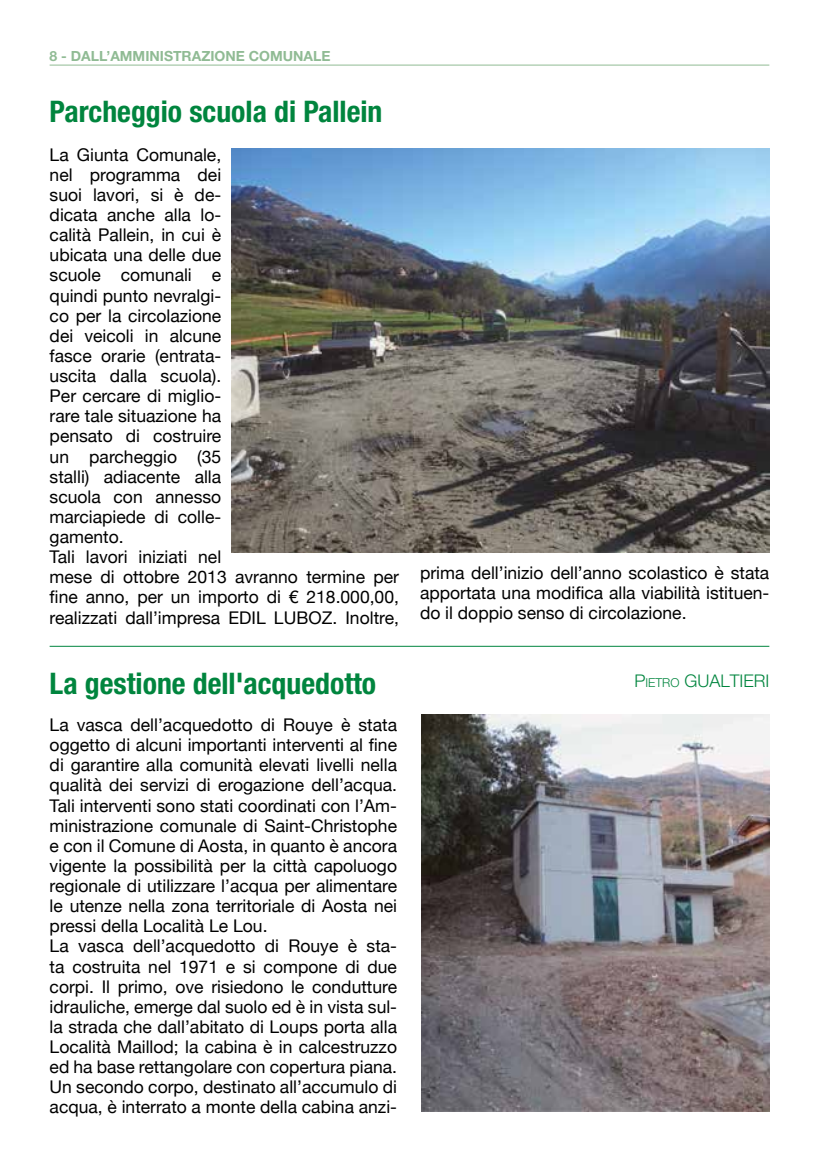
<style>
.page{position:relative;width:819px;height:1166px;background:#fff}
.page>*{position:absolute;margin:0;border:0;box-sizing:border-box;transform-origin:0 0}
.t1{font:700 condensed 29.75px "Helvetica Neue";color:#00853e}
.t2{font:17.5px/20.1px "Helvetica Neue";color:#000}
.t3{font:300 17.5px "Helvetica Neue LT Std";color:#00853e}
.t4{font:700 14px "Helvetica Neue";color:#90bb94}
.s1{font-size:12.25px}
</style>
<div class="page">
<hr style="left:50px;top:65px;width:719px;height:1px;background:#90bb94">
<img style="left:422px;top:714px;width:347px;height:398px">
<hr style="left:50px;top:646px;width:719px;height:1px;background:#00853e">
<img style="left:231px;top:149px;width:538px;height:403px">
<p class="t4" style="left:50px;top:47px;width:282px">8 - DALL’AMMINISTRAZIONE COMUNALE</p>
<h1 class="t1" style="left:50px;top:94px;width:334px">Parcheggio scuola di Pallein</h1>
<p class="t2" style="left:50px;top:145px;width:351px">La Giunta Comunale,<br>nel programma dei<br>suoi lavori, si è de-<br>dicata anche alla lo-<br>calità Pallein, in cui è<br>ubicata una delle due<br>scuole comunali e<br>quindi punto nevralgi-<br>co per la circolazione<br>dei veicoli in alcune<br>fasce orarie (entrata-<br>uscita dalla scuola).<br>Per cercare di miglio-<br>rare tale situazione ha<br>pensato di costruire<br>un parcheggio (35<br>stalli) adiacente alla<br>scuola con annesso<br>marciapiede di colle-<br>gamento.<br>Tali lavori iniziati nel<br>mese di ottobre 2013 avranno termine per fine anno, per un importo di € 218.000,00, realizzati dall’impresa EDIL LUBOZ. Inoltre,</p>
<p class="t2" style="left:420px;top:564px;width:351px;text-align:justify">prima dell’inizio dell’anno scolastico è stata apportata una modifica alla viabilità istituen&shy;do il doppio senso di circolazione.</p>
<h1 class="t1" style="left:50px;top:666px;width:328px">La gestione dell'acquedotto</h1>
<p class="t3" style="left:634px;top:670px;width:127px">P<span class="s1">IETRO</span> GUALTI ERI</p>
<p class="t2" style="left:50px;top:716px;width:349px">La vasca dell’acquedotto di Rouye è stata oggetto di alcuni importanti interventi al fine di garantire alla comunità elevati livelli nella qualità dei servizi di erogazione dell’acqua.<br>Tali interventi sono stati coordinati con l’Am&shy;ministrazione comunale di Saint-Christophe e con il Comune di Aosta, in quanto è ancora vigente la possibilità per la città capoluogo regionale di utilizzare l’acqua per alimentare le utenze nella zona territoriale di Aosta nei pressi della Località Le Lou.<br>La vasca dell’acquedotto di Rouye è sta&shy;ta costruita nel 1971 e si compone di due corpi. Il primo, ove risiedono le condutture idrauliche, emerge dal suolo ed è in vista sul&shy;la strada che dall’abitato di Loups porta alla Località Maillod; la cabina è in calcestruzzo ed ha base rettangolare con copertura piana.<br>Un secondo corpo, destinato all’accumulo di acqua, è interrato a monte della cabina anzi-</p>
</div>
